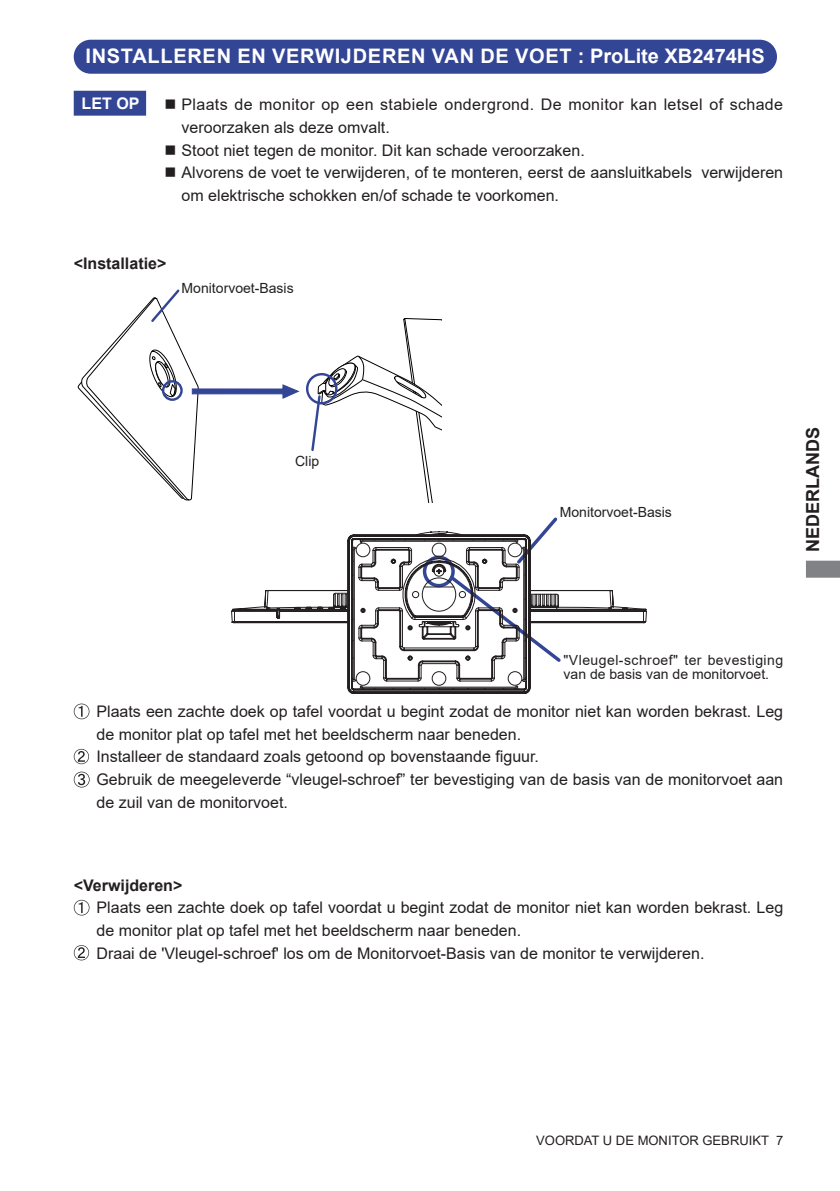
<style>
.page{position:relative;width:840px;height:1191px;background:#fff}
.page>*{position:absolute;margin:0;border:0;box-sizing:border-box;transform-origin:0 0}
.t1{font:700 20px "Arial";letter-spacing:.035em;color:#fff}
.t2{font:700 18px "Arial";color:#231f20}
.t3{font:16px/22.6px "Arial";color:#231f20}
.t4{font:16px/22.6px "Arial";letter-spacing:.02em;color:#231f20}
.t5{font:700 16px "Arial";color:#231f20}
.t6{font:700 16px "Arial";color:#fff}
.t7{font:14px/14.2px "Arial";letter-spacing:.035em;color:#231f20}
.t8{font:14px "Arial";color:#231f20}
.t9{font:13px "Arial";color:#231f20}
</style>
<div class="page">
<svg style="left:806px;top:560px;width:33px;height:17px"></svg>
<div style="left:75px;top:41px;width:700px;height:32px;background:#334595;border-radius:16px"></div>
<div style="left:74px;top:40px;width:702px;height:34px;border:2px solid #334595;border-radius:16px"></div>
<div style="left:74px;top:91px;width:72px;height:25px;background:#334595;border:2px solid #334595"></div>
<svg style="left:74px;top:703px;width:15px;height:16px"></svg>
<svg style="left:74px;top:749px;width:15px;height:15px"></svg>
<svg style="left:74px;top:771px;width:15px;height:16px"></svg>
<svg style="left:74px;top:900px;width:15px;height:15px"></svg>
<svg style="left:74px;top:945px;width:15px;height:15px"></svg>
<div style="left:306px;top:373px;width:31px;height:31px;border:2px solid #334595;border-radius:50%"></div>
<svg style="left:309px;top:318px;width:132px;height:184px"></svg>
<svg style="left:77px;top:289px;width:222px;height:211px"></svg>
<svg style="left:347px;top:689px;width:184px;height:5px"></svg>
<svg style="left:231px;top:517px;width:415px;height:172px"></svg>
<p class="t1" style="left:85px;top:42px;width:680px">INSTALLEREN EN VERWIJDEREN VAN DE VOET : ProLite XB2474HS</p>
<p class="t6" style="left:82px;top:92px;width:59px">LET OP</p>
<p class="t4" style="left:181px;top:93px;width:602px;text-indent:-17px">■ Plaats de monitor op een stabiele ondergrond. De monitor kan letsel of schade veroorzaken als deze omvalt.</p>
<p class="t3" style="left:164px;top:138px;width:421px">■ Stoot niet tegen de monitor. Dit kan schade veroorzaken.</p>
<p class="t3" style="left:181px;top:161px;width:602px;text-indent:-17px">■ Alvorens de voet te verwijderen, of te monteren, eerst de aansluitkabels verwijderen om elektrische schokken en/of schade te voorkomen.</p>
<p class="t5" style="left:74px;top:252px;width:94px">&lt;Installatie&gt;</p>
<p class="t8" style="left:181px;top:278px;width:114px">Monitorvoet-Basis</p>
<p class="t8" style="left:295px;top:451px;width:26px">Clip</p>
<p class="t8" style="left:559px;top:502px;width:114px">Monitorvoet-Basis</p>
<p class="t2" style="left:799px;top:551px;width:126px;rotate:-90deg">NEDERLANDS</p>
<p class="t7" style="left:563px;top:653px;width:221px">"Vleugel-schroef" ter bevestiging van de basis van de monitorvoet.</p>
<p class="t3" style="left:96px;top:700px;width:687px">Plaats een zachte doek op tafel voordat u begint zodat de monitor niet kan worden bekrast. Leg de monitor plat op tafel met het beeldscherm naar beneden.<br>Installeer de standaard zoals getoond op bovenstaande figuur.<br>Gebruik de meegeleverde “vleugel-schroef” ter bevestiging van de basis van de monitorvoet aan de zuil van de monitorvoet.</p>
<p class="t5" style="left:74px;top:873px;width:110px">&lt;Verwijderen&gt;</p>
<p class="t3" style="left:96px;top:896px;width:687px">Plaats een zachte doek op tafel voordat u begint zodat de monitor niet kan worden bekrast. Leg de monitor plat op tafel met het beeldscherm naar beneden.<br>Draai de 'Vleugel-schroef' los om de Monitorvoet-Basis van de monitor te verwijderen.</p>
<p class="t9" style="left:536px;top:1131px;width:248px">VOORDAT U DE MONITOR GEBRUIKT 7</p>
</div>
